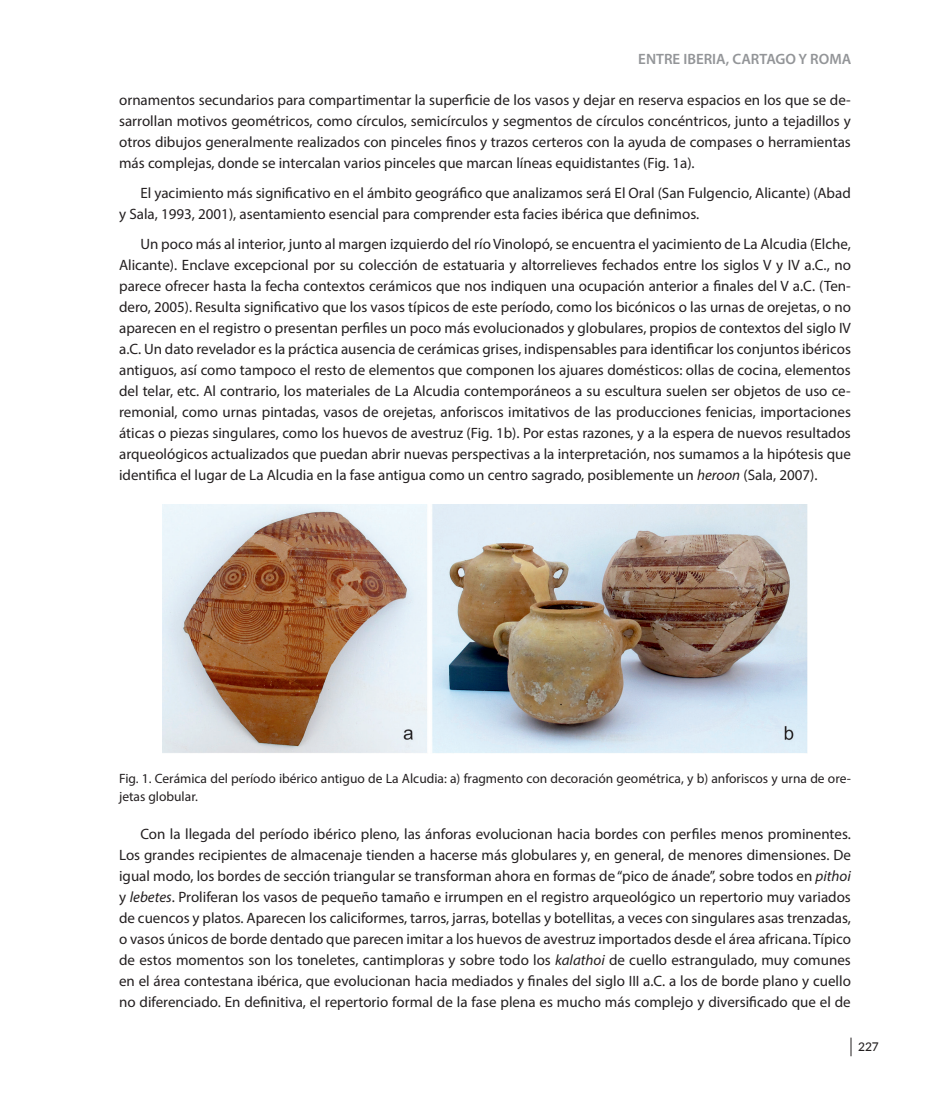
<style>
.page{position:relative;width:936px;height:1106px;background:#fff}
.page>*{position:absolute;margin:0;border:0;box-sizing:border-box;transform-origin:0 0}
.t1{font:15px/21px "Myriad Pro";color:#231f20;text-align:justify}
.t2{font:600 15px "Myriad Pro";color:#939598}
.t3{font:13.5px/18px "Myriad Pro";color:#231f20}
.t4{font:500 12px "Lato";color:#231f20}
.s1{font-style:italic}
</style>
<div class="page">
<svg style="left:850px;top:1037px;width:1px;height:19px"></svg>
<img style="left:162px;top:504px;width:645px;height:249px">
<p class="t2" style="left:638px;top:50px;width:214px">ENTRE IBERIA, CARTAGO Y ROMA</p>
<p class="t1" style="left:119px;top:89px;width:733px">ornamentos secundarios para compartimentar la superficie de los vasos y dejar en reserva espacios en los que se de&shy;sarrollan motivos geométricos, como círculos, semicírculos y segmentos de círculos concéntricos, junto a tejadillos y otros dibujos generalmente realizados con pinceles finos y trazos certeros con la ayuda de compases o herramientas más complejas, donde se intercalan varios pinceles que marcan líneas equidistantes (Fig. 1a).</p>
<p class="t1" style="left:119px;top:182px;width:733px;text-indent:21px">El yacimiento más significativo en el ámbito geográfico que analizamos será El Oral (San Fulgencio, Alicante) (Abad y Sala, 1993, 2001), asentamiento esencial para comprender esta facies ibérica que definimos.</p>
<p class="t1" style="left:119px;top:233px;width:733px;text-indent:21px">Un poco más al interior, junto al margen izquierdo del río Vinolopó, se encuentra el yacimiento de La Alcudia (Elche, Alicante). Enclave excepcional por su colección de estatuaria y altorrelieves fechados entre los siglos V y IV a.C., no parece ofrecer hasta la fecha contextos cerámicos que nos indiquen una ocupación anterior a finales del V a.C. (Ten&shy;dero, 2005). Resulta significativo que los vasos típicos de este período, como los bicónicos o las urnas de orejetas, o no aparecen en el registro o presentan perfiles un poco más evolucionados y globulares, propios de contextos del siglo IV a.C. Un dato revelador es la práctica ausencia de cerámicas grises, indispensables para identificar los conjuntos ibéricos antiguos, así como tampoco el resto de elementos que componen los ajuares domésticos: ollas de cocina, elementos del telar, etc. Al contrario, los materiales de La Alcudia contemporáneos a su escultura suelen ser objetos de uso ce&shy;remonial, como urnas pintadas, vasos de orejetas, anforiscos imitativos de las producciones fenicias, importaciones áticas o piezas singulares, como los huevos de avestruz (Fig. 1b). Por estas razones, y a la espera de nuevos resultados arqueológicos actualizados que puedan abrir nuevas perspectivas a la interpretación, nos sumamos a la hipótesis que identifica el lugar de La Alcudia en la fase antigua como un centro sagrado, posiblemente un <span class="s1">heroon</span> (Sala, 2007).</p>
<p class="t3" style="left:119px;top:769px;width:733px">Fig. 1. Cerámica del período ibérico antiguo de La Alcudia: a) fragmento con decoración geométrica, y b) anforiscos y urna de ore&shy;jetas globular.</p>
<p class="t1" style="left:119px;top:823px;width:733px;text-indent:21px">Con la llegada del período ibérico pleno, las ánforas evolucionan hacia bordes con perfiles menos prominentes.<br>Los grandes recipientes de almacenaje tienden a hacerse más globulares y, en general, de menores dimensiones. De igual modo, los bordes de sección triangular se transforman ahora en formas de “pico de ánade”, sobre todos en <span class="s1">pithoi </span>y <span class="s1">lebetes</span>. Proliferan los vasos de pequeño tamaño e irrumpen en el registro arqueológico un repertorio muy variados de cuencos y platos. Aparecen los caliciformes, tarros, jarras, botellas y botellitas, a veces con singulares asas trenzadas, o vasos únicos de borde dentado que parecen imitar a los huevos de avestruz importados desde el área africana. Típico de estos momentos son los toneletes, cantimploras y sobre todo los <span class="s1">kalathoi</span> de cuello estrangulado, muy comunes en el área contestana ibérica, que evolucionan hacia mediados y finales del siglo III a.C. a los de borde plano y cuello no diferenciado. En definitiva, el repertorio formal de la fase plena es mucho más complejo y diversificado que el de</p>
<p class="t4" style="left:858px;top:1038px;width:22px">227</p>
</div>
